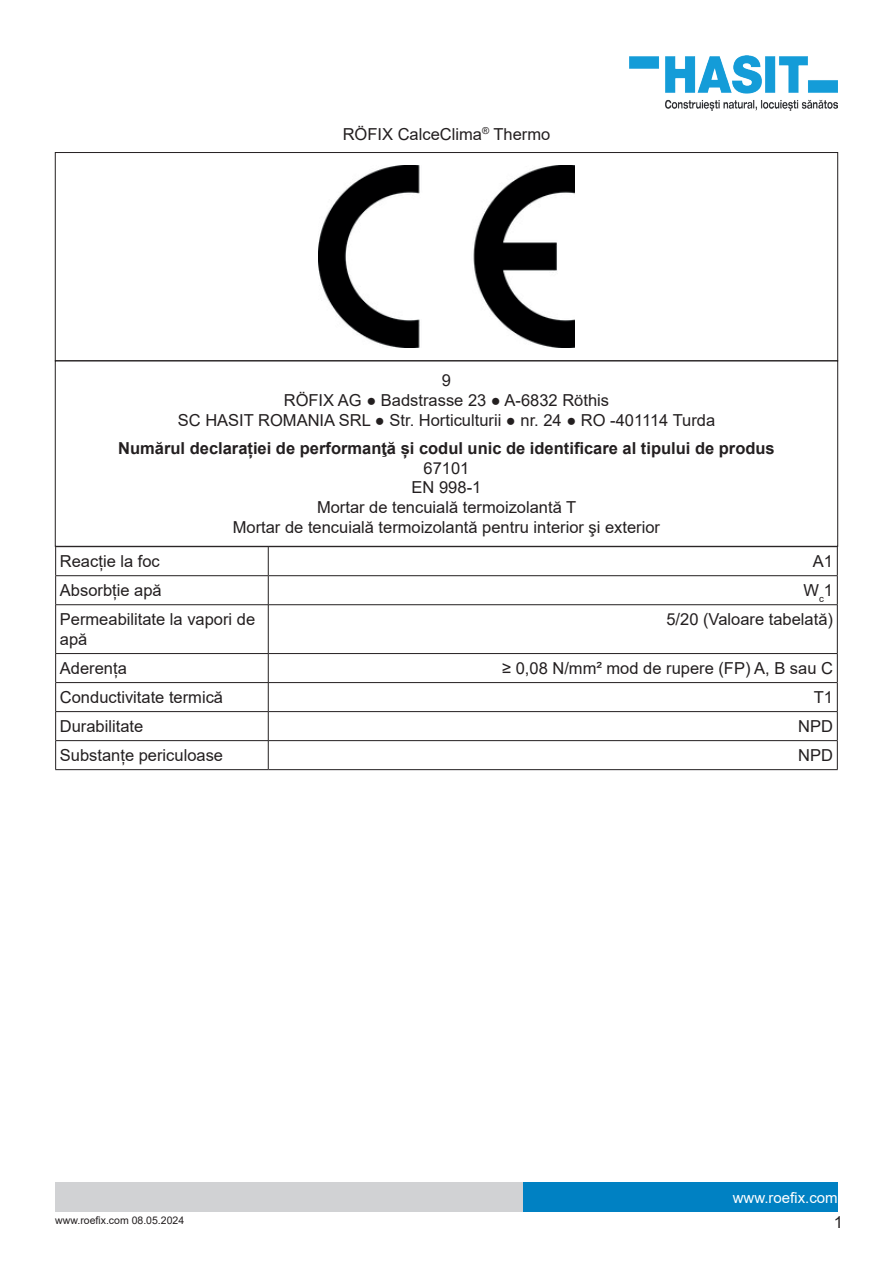
<style>
.page{position:relative;width:893px;height:1263px;background:#fff}
.page>*{position:absolute;margin:0;border:0;box-sizing:border-box;transform-origin:0 0}
.t1{font:16.5px/19.8px "Arial";color:#231f20;text-align:center}
.t2{font:700 16.5px "Arial";color:#231f20}
.t3{font:15px "Arial";color:#fff}
.t4{font:10.5px "Arial";color:#231f20}
</style>
<div class="page">
<div style="left:523px;top:1182px;width:315px;height:30px;background:#0081c3"></div>
<div style="left:55px;top:1182px;width:468px;height:30px;background:#d1d2d4"></div>
<img style="left:630px;top:55px;width:208px;height:55px">
<img style="left:319px;top:166px;width:255px;height:181px">
<div style="left:55px;top:360px;width:783px;height:187px;border:1px solid #231f20"></div>
<hr style="left:55px;top:546px;width:213px;height:1px;background:#231f20">
<hr style="left:268px;top:546px;width:570px;height:1px;background:#231f20">
<hr style="left:55px;top:575px;width:213px;height:1px;background:#231f20">
<svg style="left:55px;top:547px;width:1px;height:58px"></svg>
<hr style="left:268px;top:575px;width:570px;height:1px;background:#231f20">
<svg style="left:268px;top:547px;width:1px;height:57px"></svg>
<svg style="left:837px;top:547px;width:1px;height:58px"></svg>
<hr style="left:55px;top:605px;width:1px;height:48px;background:#231f20">
<hr style="left:268px;top:605px;width:1px;height:48px;background:#231f20">
<hr style="left:837px;top:605px;width:1px;height:48px;background:#231f20">
<hr style="left:55px;top:653px;width:213px;height:1px;background:#231f20">
<hr style="left:268px;top:653px;width:570px;height:1px;background:#231f20">
<hr style="left:55px;top:711px;width:213px;height:1px;background:#231f20">
<hr style="left:268px;top:711px;width:570px;height:1px;background:#231f20">
<svg style="left:55px;top:654px;width:1px;height:115px"></svg>
<svg style="left:268px;top:654px;width:1px;height:115px"></svg>
<svg style="left:837px;top:654px;width:1px;height:115px"></svg>
<hr style="left:55px;top:769px;width:213px;height:1px;background:#231f20">
<hr style="left:268px;top:769px;width:570px;height:1px;background:#231f20">
<hr style="left:56px;top:604px;width:212px;height:1px;background:#231f20">
<hr style="left:268px;top:604px;width:569px;height:1px;background:#231f20">
<hr style="left:56px;top:682px;width:212px;height:1px;background:#231f20">
<hr style="left:268px;top:682px;width:569px;height:1px;background:#231f20">
<hr style="left:56px;top:740px;width:212px;height:1px;background:#231f20">
<hr style="left:268px;top:740px;width:569px;height:1px;background:#231f20">
<p class="t1" style="left:343px;top:124px;width:209px">RÖFIX CalceClima<sup>®</sup> Thermo</p>
<p class="t1" style="left:178px;top:370px;width:539px">9<br>RÖFIX AG ● Badstrasse 23 ● A-6832 Röthis<br>SC HASIT ROMANIA SRL ● Str. Horticulturii ● nr. 24 ● RO -401114 Turda</p>
<p class="t2" style="left:118px;top:436px;width:658px">Numărul declarației de performanţă și codul unic de identificare al tipului de produs</p>
<p class="t1" style="left:233px;top:458px;width:429px">67101<br>EN 998-1<br>Mortar de tencuială termoizolantă T<br>Mortar de tencuială termoizolantă pentru interior şi exterior</p>
<p class="t1" style="left:60px;top:551px;width:101px">Reacție la foc</p>
<p class="t1" style="left:813px;top:551px;width:22px">A1</p>
<p class="t1" style="left:60px;top:580px;width:103px">Absorbție apă</p>
<p class="t1" style="left:803px;top:580px;width:31px">W<sub>c</sub>1</p>
<p class="t1" style="left:60px;top:609px;width:197px;text-align:left">Permeabilitate la vapori de apă</p>
<p class="t1" style="left:666px;top:609px;width:168px">5/20 (Valoare tabelată)</p>
<p class="t1" style="left:60px;top:658px;width:68px">Aderența</p>
<p class="t1" style="left:502px;top:658px;width:332px">≥ 0,08 N/mm² mod de rupere (FP) A, B sau C</p>
<p class="t1" style="left:60px;top:687px;width:165px">Conductivitate termică</p>
<p class="t1" style="left:814px;top:687px;width:21px">T1</p>
<p class="t1" style="left:60px;top:716px;width:85px">Durabilitate</p>
<p class="t1" style="left:798px;top:716px;width:36px">NPD</p>
<p class="t1" style="left:60px;top:745px;width:165px">Substanțe periculoase</p>
<p class="t1" style="left:798px;top:745px;width:36px">NPD</p>
<p class="t4" style="left:55px;top:1213px;width:130px">www.roefix.com 08.05.2024</p>
<p class="t3" style="left:733px;top:1187px;width:107px">www.roefix.com</p>
<p class="t1" style="left:834px;top:1212px;width:11px">1</p>
</div>
